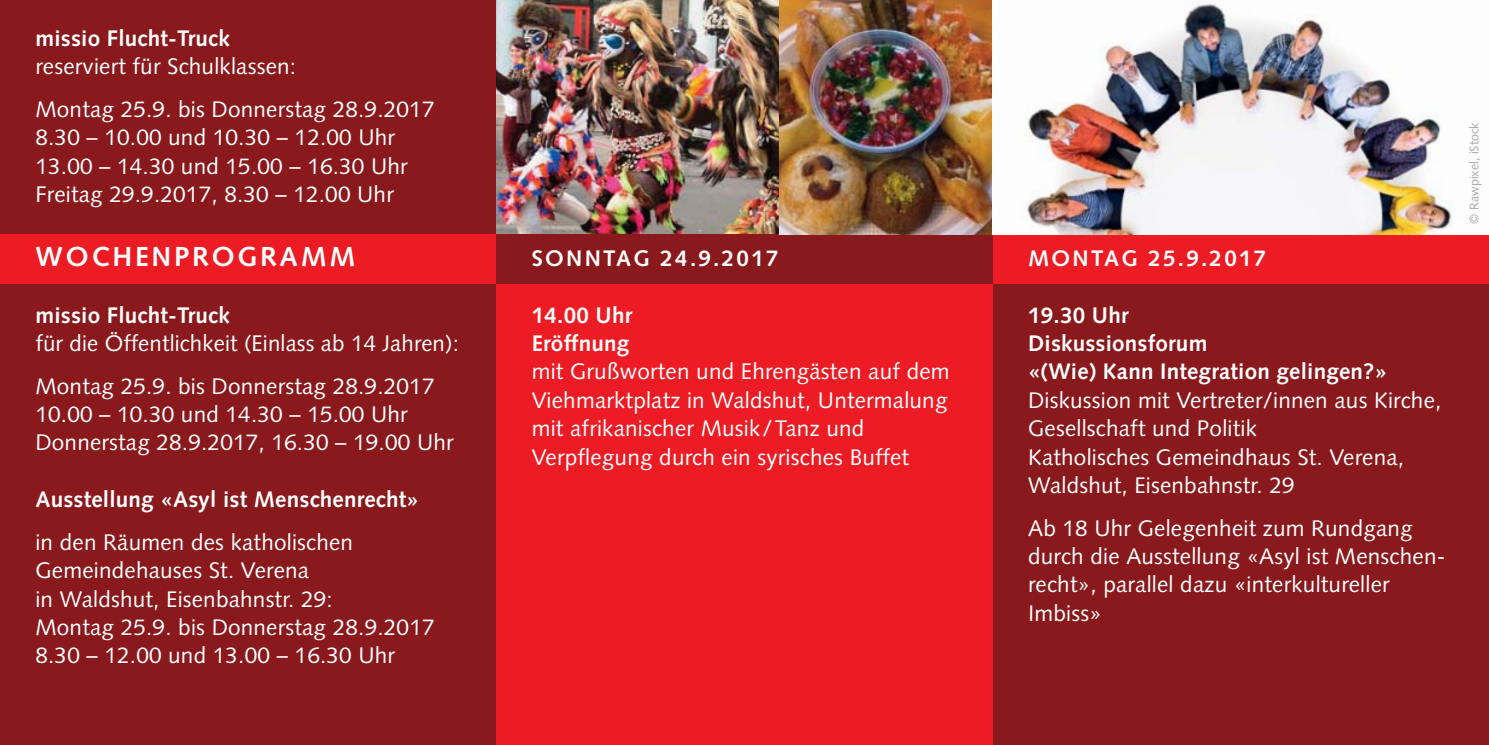
<style>
.page{position:relative;width:1489px;height:745px;background:#fff}
.page>*{position:absolute;margin:0;border:0;box-sizing:border-box;transform-origin:0 0}
.t1{font:700 27.5px "Syntax";letter-spacing:.1em;color:#fff}
.t2{font:22.5px/28.2px "Syntax";letter-spacing:.01em;color:#fff}
.t3{font:700 22.5px/28.2px "Syntax";letter-spacing:.01em;color:#fff}
.t4{font:700 22.5px "Syntax";letter-spacing:.1em;color:#fff}
.t5{font:12.5px "Syntax";color:#a7a9ac}
</style>
<div class="page">
<div style="left:0;top:0;width:496px;height:234px;background:#89191c"></div>
<img style="left:496px;top:0;width:284px;height:234px">
<div style="left:992px;top:283px;width:496px;height:461px;background:#89191c"></div>
<div style="left:992px;top:234px;width:496px;height:49px;background:#ed1c24"></div>
<div style="left:0;top:283px;width:496px;height:461px;background:#89191c"></div>
<div style="left:0;top:234px;width:496px;height:49px;background:#ed1c24"></div>
<div style="left:496px;top:283px;width:496px;height:461px;background:#ed1c24"></div>
<div style="left:496px;top:234px;width:496px;height:49px;background:#89191c"></div>
<img style="left:780px;top:0;width:212px;height:234px">
<img style="left:1026px;top:4px;width:427px;height:230px">
<p class="t3" style="left:35px;top:26px;width:196px">missio Flucht-Truck</p>
<p class="t2" style="left:35px;top:47px;width:400px;line-height:42.5px">reserviert für Schulklassen:<br>Montag 25.9. bis Donnerstag 28.9.2017</p>
<p class="t2" style="left:35px;top:125px;width:374px">8.30 – 10.00 und 10.30 – 12.00 Uhr<br>13.00 – 14.30 und 15.00 – 16.30 Uhr<br>Freitag 29.9.2017, 8.30 – 12.00 Uhr</p>
<p class="t1" style="left:35px;top:245px;width:321px">WOCHENPROGRAMM</p>
<p class="t4" style="left:531px;top:249px;width:248px">SONNTAG 24.9.2017</p>
<p class="t3" style="left:531px;top:302px;width:102px">14.00 Uhr<br>Eröffnung</p>
<p class="t2" style="left:531px;top:359px;width:419px">mit Grußworten und Ehrengästen auf dem Viehmarktplatz in Waldshut, Untermalung mit afrikanischer Musik/Tanz und Verpflegung durch ein syrisches Buffet</p>
<p class="t3" style="left:35px;top:302px;width:196px">missio Flucht-Truck</p>
<p class="t2" style="left:35px;top:324px;width:425px;line-height:42.5px">für die Öffentlichkeit (Einlass ab 14 Jahren):<br>Montag 25.9. bis Donnerstag 28.9.2017</p>
<p class="t2" style="left:35px;top:402px;width:420px">10.00 – 10.30 und 14.30 – 15.00 Uhr<br>Donnerstag 28.9.2017, 16.30 – 19.00 Uhr</p>
<p class="t3" style="left:35px;top:487px;width:385px">Ausstellung «Asyl ist Menschenrecht»</p>
<p class="t2" style="left:35px;top:529px;width:400px">in den Räumen des katholischen<br>Gemeindehauses St. Verena<br>in Waldshut, Eisenbahnstr. 29:<br>Montag 25.9. bis Donnerstag 28.9.2017<br>8.30 – 12.00 und 13.00 – 16.30 Uhr</p>
<p class="t4" style="left:1028px;top:249px;width:240px">MONTAG 25.9.2017</p>
<p class="t3" style="left:1028px;top:302px;width:360px">19.30 Uhr<br>Diskussionsforum<br>«(Wie) Kann Integration gelingen?»</p>
<p class="t2" style="left:1028px;top:388px;width:415px">Diskussion mit Vertreter/innen aus Kirche, Gesellschaft und Politik<br>Katholisches Gemeindhaus St. Verena, Waldshut, Eisenbahnstr. 29</p>
<p class="t2" style="left:1028px;top:515px;width:419px">Ab 18 Uhr Gelegenheit zum Rundgang durch die Ausstellung «Asyl ist Menschen&shy;recht», parallel dazu «interkultureller<br>Imbiss»</p>
<p class="t5" style="left:1468px;top:223px;width:102px;rotate:-90deg">© Rawpixel, iStock</p>
</div>
